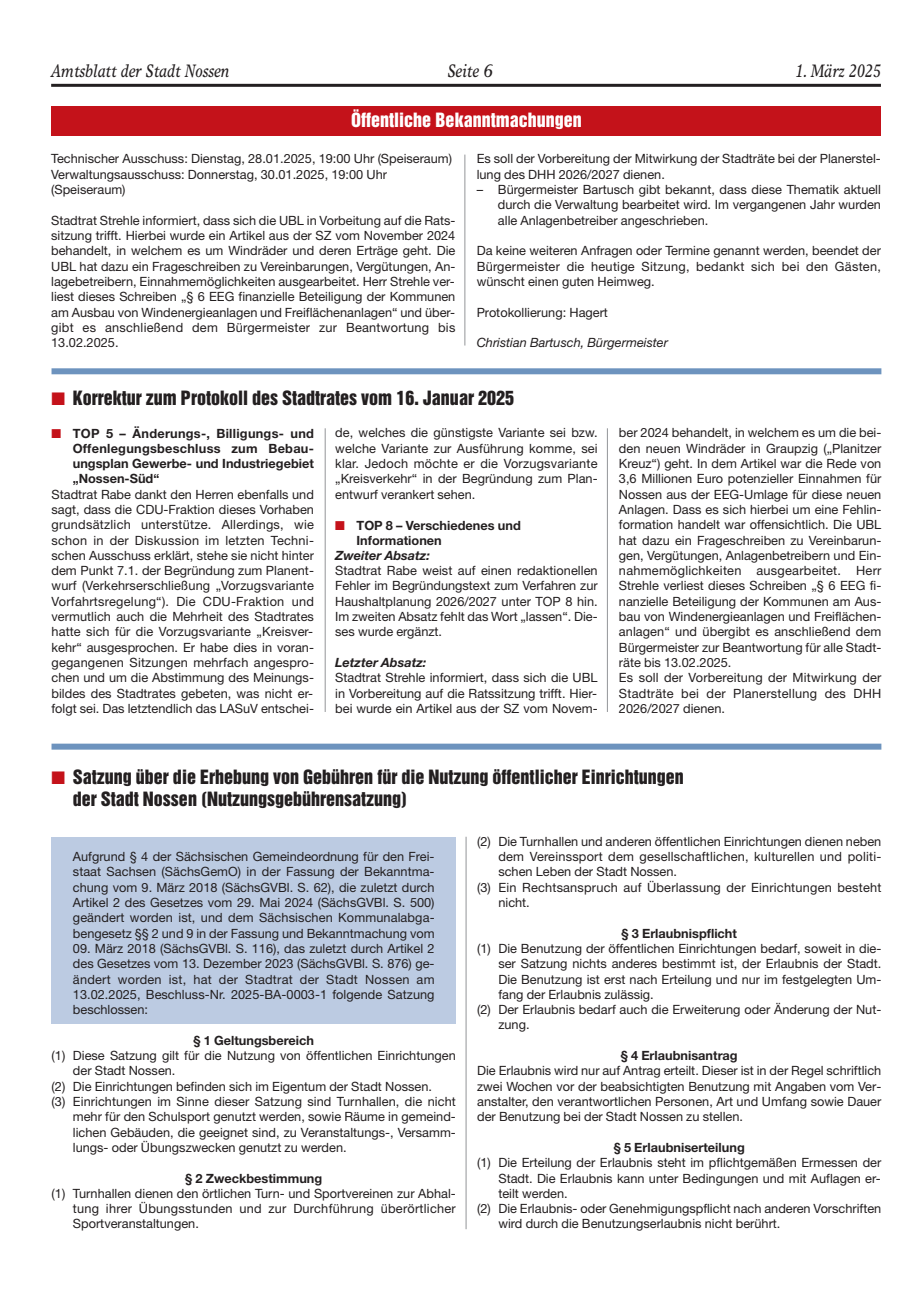
<style>
.page{position:relative;width:915px;height:1293px;background:#fff}
.page>*{position:absolute;margin:0;border:0;box-sizing:border-box;transform-origin:0 0}
.t1{font:18px/22.4px "Helvetica Inserat";color:#231f20}
.t2{font:italic 18px "Times Europa";color:#231f20;scale:.8 1}
.t3{font:18px "Helvetica Inserat";color:#fff}
.t4{font:12.75px/15.3px "Helvetica Neue";color:#231f20;text-align:justify}
.t5{font:700 12.75px/15.1px "Helvetica Neue";color:#231f20;text-align:justify}
.t6{font:italic 12.75px "Helvetica Neue";color:#231f20}
.t7{font:italic 700 12.75px "Helvetica Neue";color:#231f20}
.s1{color:#c4121a}
</style>
<div class="page">
<hr style="left:51px;top:84px;width:829px;height:3px;background:#231f20">
<div style="left:52px;top:836px;width:404px;height:187px;background:#bccbe2"></div>
<div style="left:51px;top:106px;width:830px;height:30px;background:#c4121a"></div>
<hr style="left:464px;top:155px;width:1px;height:190px;background:#939598">
<div style="left:51px;top:368px;width:830px;height:6px;background:#6d93be"></div>
<hr style="left:325px;top:428px;width:1px;height:284px;background:#939598">
<hr style="left:606px;top:428px;width:1px;height:284px;background:#939598">
<div style="left:51px;top:743px;width:830px;height:6px;background:#6d93be"></div>
<hr style="left:465px;top:836px;width:1px;height:393px;background:#939598">
<h1 class="t2" style="left:51px;top:64px;width:224px">Amtsblatt der Stadt Nossen</h1>
<h1 class="t2" style="left:447px;top:64px;width:58px">Seite 6</h1>
<h1 class="t2" style="left:795px;top:64px;width:109px">1. März 2025</h1>
<h1 class="t3" style="left:351px;top:113px;width:232px">Öffentliche Bekanntmachungen</h1>
<p class="t4" style="left:51px;top:153px;width:402px;text-align:left">Technischer Ausschuss: Dienstag, 28.01.2025, 19:00 Uhr (Speiseraum)<br>Verwaltungsausschuss: Donnerstag, 30.01.2025, 19:00 Uhr (Speiseraum)</p>
<p class="t4" style="left:51px;top:214px;width:405px">Stadtrat Strehle informiert, dass sich die UBL in Vorbeitung auf die Rats&shy;sitzung trifft. Hierbei wurde ein Artikel aus der SZ vom November 2024 behandelt, in welchem es um Windräder und deren Erträge geht. Die UBL hat dazu ein Frageschreiben zu Vereinbarungen, Vergütungen, An&shy;lagebetreibern, Einnahmemöglichkeiten ausgearbeitet. Herr Strehle ver&shy;liest dieses Schreiben „§ 6 EEG finanzielle Beteiligung der Kommunen am Ausbau von Windenergieanlagen und Freiflächenanlagen“ und über&shy;gibt es anschließend dem Bürgermeister zur Beantwortung bis 13.02.2025.</p>
<p class="t4" style="left:476px;top:153px;width:405px">Es soll der Vorbereitung der Mitwirkung der Stadträte bei der Planerstel&shy;lung des DHH 2026/2027 dienen.</p>
<p class="t4" style="left:498px;top:183px;width:384px;text-indent:-21px">– Bürgermeister Bartusch gibt bekannt, dass diese Thematik aktuell durch die Verwaltung bearbeitet wird. Im vergangenen Jahr wurden alle Anlagenbetreiber angeschrieben.</p>
<p class="t4" style="left:476px;top:244px;width:405px">Da keine weiteren Anfragen oder Termine genannt werden, beendet der Bürgermeister die heutige Sitzung, bedankt sich bei den Gästen, wünscht einen guten Heimweg.</p>
<p class="t4" style="left:476px;top:306px;width:133px">Protokollierung: Hagert</p>
<p class="t6" style="left:476px;top:338px;width:193px">Christian Bartusch, Bürgermeister</p>
<h1 class="t1" style="left:51px;top:388px;width:464px"><span class="s1">■</span> Korrektur zum Protokoll des Stadtrates vom 16. Januar 2025</h1>
<p class="t5" style="left:73px;top:427px;width:242px;text-indent:-21px"><span class="s1">■</span> TOP 5 – Änderungs-, Billigungs- und Offenlegungsbeschluss zum Bebau&shy;ungsplan Gewerbe- und Industriegebiet „Nossen-Süd“</p>
<p class="t4" style="left:51px;top:488px;width:264px">Stadtrat Rabe dankt den Herren ebenfalls und sagt, dass die CDU-Fraktion dieses Vorhaben grundsätzlich unterstütze. Allerdings, wie schon in der Diskussion im letzten Techni&shy;schen Ausschuss erklärt, stehe sie nicht hinter dem Punkt 7.1. der Begründung zum Planent&shy;wurf (Verkehrserschließung „Vorzugsvariante Vorfahrtsregelung“). Die CDU-Fraktion und vermutlich auch die Mehrheit des Stadtrates hatte sich für die Vorzugsvariante „Kreisver&shy;kehr“ ausgesprochen. Er habe dies in voran&shy;gegangenen Sitzungen mehrfach angespro&shy;chen und um die Abstimmung des Meinungs&shy;bildes des Stadtrates gebeten, was nicht er&shy;folgt sei. Das letztendlich das LASuV entschei-</p>
<p class="t4" style="left:335px;top:426px;width:264px">de, welches die günstigste Variante sei bzw. welche Variante zur Ausführung komme, sei klar. Jedoch möchte er die Vorzugsvariante „Kreisverkehr“ in der Begründung zum Plan&shy;entwurf verankert sehen.</p>
<p class="t5" style="left:356px;top:519px;width:166px;line-height:14.7px;text-indent:-21px"><span class="s1">■</span> TOP 8 – Verschiedenes und<br>Informationen</p>
<p class="t7" style="left:335px;top:551px;width:96px">Zweiter Absatz:</p>
<p class="t4" style="left:335px;top:564px;width:264px">Stadtrat Rabe weist auf einen redaktionellen Fehler im Begründungstext zum Verfahren zur Haushaltplanung 2026/2027 unter TOP 8 hin.<br>Im zweiten Absatz fehlt das Wort „lassen“. Die&shy;ses wurde ergänzt.</p>
<p class="t7" style="left:335px;top:658px;width:93px">Letzter Absatz:</p>
<p class="t4" style="left:335px;top:671px;width:264px">Stadtrat Strehle informiert, dass sich die UBL in Vorbereitung auf die Ratssitzung trifft. Hier&shy;bei wurde ein Artikel aus der SZ vom Novem-</p>
<p class="t4" style="left:618px;top:426px;width:264px;text-align:left">ber 2024 behandelt, in welchem es um die bei&shy;den neuen Windräder in Graupzig („Planitzer Kreuz“) geht. In dem Artikel war die Rede von 3,6 Millionen Euro potenzieller Einnahmen für Nossen aus der EEG-Umlage für diese neuen Anlagen. Dass es sich hierbei um eine Fehlin&shy;formation handelt war offensichtlich. Die UBL hat dazu ein Frageschreiben zu Vereinbarun&shy;gen, Vergütungen, Anlagenbetreibern und Ein&shy;nahmemöglichkeiten ausgearbeitet. Herr Strehle verliest dieses Schreiben „§ 6 EEG fi&shy;nanzielle Beteiligung der Kommunen am Aus&shy;bau von Windenergieanlagen und Freiflächen&shy;anlagen“ und übergibt es anschließend dem Bürgermeister zur Beantwortung für alle Stadt&shy;räte bis 13.02.2025.<br>Es soll der Vorbereitung der Mitwirkung der Stadträte bei der Planerstellung des DHH 2026/2027 dienen.</p>
<h1 class="t1" style="left:73px;top:766px;width:612px;text-indent:-21px"><span class="s1">■</span> Satzung über die Erhebung von Gebühren für die Nutzung öffentlicher Einrichtungen der Stadt Nossen (Nutzungsgebührensatzung)</h1>
<p class="t4" style="left:73px;top:850px;width:363px">Aufgrund § 4 der Sächsischen Gemeindeordnung für den Frei&shy;staat Sachsen (SächsGemO) in der Fassung der Bekanntma&shy;chung vom 9. März 2018 (SächsGVBl. S. 62), die zuletzt durch Artikel 2 des Gesetzes vom 29. Mai 2024 (SächsGVBl. S. 500) geändert worden ist, und dem Sächsischen Kommunalabga&shy;bengesetz §§ 2 und 9 in der Fassung und Bekanntmachung vom</p>
<p class="t4" style="left:73px;top:942px;width:363px">09. März 2018 (SächsGVBl. S. 116), das zuletzt durch Artikel 2 des Gesetzes vom 13. Dezember 2023 (SächsGVBl. S. 876) ge&shy;ändert worden ist, hat der Stadtrat der Stadt Nossen am 13.02.2025, Beschluss-Nr. 2025-BA-0003-1 folgende Satzung beschlossen:</p>
<p class="t5" style="left:193px;top:1034px;width:122px">§ 1 Geltungsbereich</p>
<p class="t4" style="left:52px;top:1049px;width:405px">(1) Diese Satzung gilt für die Nutzung von öffentlichen Einrichtungen</p>
<p class="t4" style="left:73px;top:1064px;width:104px">der Stadt Nossen.</p>
<p class="t4" style="left:52px;top:1080px;width:382px">(2) Die Einrichtungen befinden sich im Eigentum der Stadt Nossen.</p>
<p class="t4" style="left:52px;top:1095px;width:405px">(3) Einrichtungen im Sinne dieser Satzung sind Turnhallen, die nicht</p>
<p class="t4" style="left:73px;top:1110px;width:384px">mehr für den Schulsport genutzt werden, sowie Räume in gemeind-</p>
<p class="t4" style="left:73px;top:1125px;width:384px">lichen Gebäuden, die geeignet sind, zu Veranstaltungs-, Versamm-</p>
<p class="t4" style="left:73px;top:1141px;width:275px">lungs- oder Übungszwecken genutzt zu werden.</p>
<p class="t5" style="left:185px;top:1171px;width:138px">§ 2 Zweckbestimmung</p>
<p class="t4" style="left:73px;top:1187px;width:384px;text-indent:-21px">(1) Turnhallen dienen den örtlichen Turn- und Sportvereinen zur Abhal&shy;tung ihrer Übungsstunden und zur Durchführung überörtlicher Sportveranstaltungen.</p>
<p class="t4" style="left:477px;top:835px;width:405px">(2) Die Turnhallen und anderen öffentlichen Einrichtungen dienen neben</p>
<p class="t4" style="left:498px;top:850px;width:384px">dem Vereinssport dem gesellschaftlichen, kulturellen und politi-</p>
<p class="t4" style="left:498px;top:865px;width:180px">schen Leben der Stadt Nossen.</p>
<p class="t4" style="left:477px;top:881px;width:405px">(3) Ein Rechtsanspruch auf Überlassung der Einrichtungen besteht</p>
<p class="t4" style="left:498px;top:896px;width:33px">nicht.</p>
<p class="t5" style="left:621px;top:926px;width:117px">§ 3 Erlaubnispflicht</p>
<p class="t4" style="left:477px;top:942px;width:405px">(1) Die Benutzung der öffentlichen Einrichtungen bedarf, soweit in die-</p>
<p class="t4" style="left:498px;top:957px;width:384px">ser Satzung nichts anderes bestimmt ist, der Erlaubnis der Stadt.</p>
<p class="t4" style="left:498px;top:972px;width:384px">Die Benutzung ist erst nach Erteilung und nur im festgelegten Um-</p>
<p class="t4" style="left:498px;top:988px;width:157px">fang der Erlaubnis zulässig.</p>
<p class="t4" style="left:477px;top:1003px;width:405px">(2) Der Erlaubnis bedarf auch die Erweiterung oder Änderung der Nut-</p>
<p class="t4" style="left:498px;top:1018px;width:33px">zung.</p>
<p class="t5" style="left:620px;top:1049px;width:118px">§ 4 Erlaubnisantrag</p>
<p class="t4" style="left:477px;top:1064px;width:405px">Die Erlaubnis wird nur auf Antrag erteilt. Dieser ist in der Regel schriftlich zwei Wochen vor der beabsichtigten Benutzung mit Angaben vom Ver&shy;anstalter, den verantwortlichen Personen, Art und Umfang sowie Dauer der Benutzung bei der Stadt Nossen zu stellen.</p>
<p class="t5" style="left:613px;top:1141px;width:133px">§ 5 Erlaubniserteilung</p>
<p class="t4" style="left:477px;top:1156px;width:405px">(1) Die Erteilung der Erlaubnis steht im pflichtgemäßen Ermessen der</p>
<p class="t4" style="left:498px;top:1171px;width:383px">Stadt. Die Erlaubnis kann unter Bedingungen und mit Auflagen er-</p>
<p class="t4" style="left:498px;top:1187px;width:71px">teilt werden.</p>
<p class="t4" style="left:477px;top:1202px;width:405px">(2) Die Erlaubnis- oder Genehmigungspflicht nach anderen Vorschriften</p>
<p class="t4" style="left:498px;top:1217px;width:283px">wird durch die Benutzungserlaubnis nicht berührt.</p>
</div>
